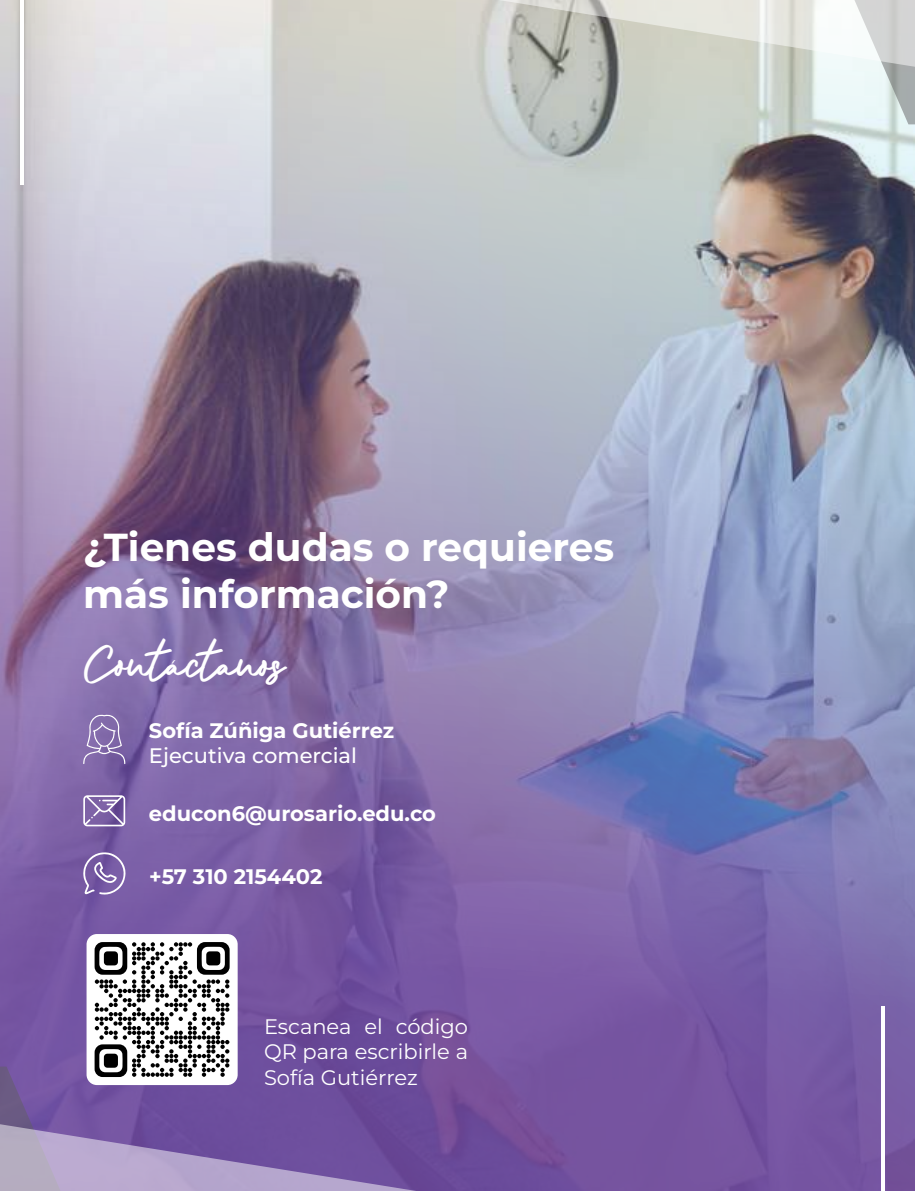
<style>
.page{position:relative;width:915px;height:1191px;background:#fff}
.page>*{position:absolute;margin:0;border:0;box-sizing:border-box;transform-origin:0 0}
.t1{font:48px "Shellia";color:#fff}
.t2{font:700 39px/46.8px "Montserrat";color:#fff}
.t3{font:700 21px "Montserrat";color:#fff}
.t4{font:21px/25.5px "Montserrat";color:#fff;text-align:justify}
.t5{font:500 21px "Montserrat";color:#fff}
</style>
<div class="page">
<img style="left:0;top:0;width:914px;height:1191px">
<hr style="left:20px;top:0;width:3px;height:185px;background:#fff">
<svg style="left:880px;top:1006px;width:4px;height:185px"></svg>
<svg style="left:489px;top:0;width:425px;height:124px;background:#ced2cc"></svg>
<svg style="left:83px;top:714px;width:42px;height:50px;background:#917cb3"></svg>
<svg style="left:83px;top:851px;width:43px;height:44px;background:#8f78b4"></svg>
<svg style="left:83px;top:795px;width:42px;height:31px"></svg>
<div style="left:86px;top:934px;width:151px;height:151px;background:#fff;border-radius:10px"></div>
<svg style="left:0;top:942px;width:425px;height:249px;background:#866fa7"></svg>
<h2 class="t2" style="left:83px;top:523px;width:532px">¿Tienes dudas o requieres más información?</h2>
<h1 class="t1" style="left:83px;top:636px;width:204px">Contáctanos</h1>
<p class="t3" style="left:149px;top:716px;width:247px">Sofía Zúñiga Gutiérrez</p>
<p class="t5" style="left:149px;top:741px;width:209px">Ejecutiva comercial</p>
<p class="t3" style="left:149px;top:799px;width:288px">educon6@urosario.edu.co</p>
<p class="t3" style="left:149px;top:862px;width:175px">+57 310 2154402</p>
<p class="t4" style="left:264px;top:1013px;width:205px">Escanea el código QR para escribirle a Sofía Gutiérrez</p>
</div>
